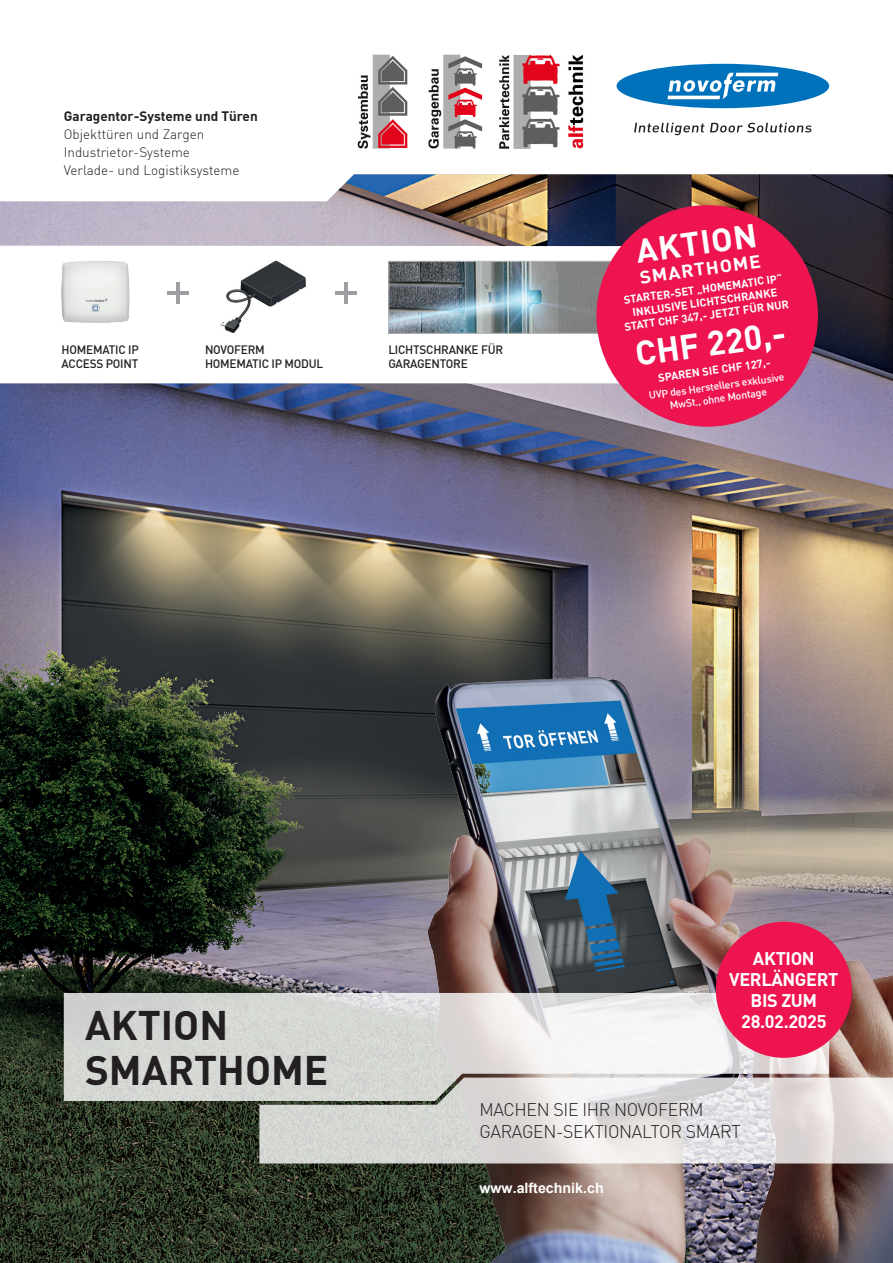
<style>
.page{position:relative;width:893px;height:1263px;background:#fff}
.page>*{position:absolute;margin:0;border:0;box-sizing:border-box;transform-origin:0 0}
.t1{font:700 40.5px/45px "DIN";color:#231f20}
.t2{font:700 34.05px "DIN";color:#fff}
.t3{font:700 32.55px "DIN";color:#fff}
.t4{font:300 18px/22.5px "DIN";letter-spacing:-.02em;color:#231f20}
.t5{font:700 18px/21px "DIN";letter-spacing:-.02em;color:#fff;text-align:center}
.t6{font:700 17.7px "DIN";color:#fff;scale:1.07 1}
.t7{font:700 14.25px "Arial";color:#fff}
.t8{font:300 13.5px/18px "DIN";color:#231f20}
.t9{font:700 13.5px "DIN";color:#231f20}
.t10{font:500 12px/14.4px "DIN";letter-spacing:-.02em;color:#231f20}
.t11{font:700 11.1px/13.4px "DIN";color:#fff;text-align:center}
.t12{font:500 10.5px/12.8px "DIN";color:#fff;text-align:center}
</style>
<div class="page">
<img style="left:0;top:174px;width:893px;height:1089px">
<img style="left:428px;top:677px;width:465px;height:586px">
<svg style="left:0;top:246px;width:620px;height:137px"></svg>
<img style="left:220px;top:261px;width:87px;height:73px">
<img style="left:54px;top:261px;width:82px;height:61px">
<hr style="left:335px;top:291px;width:22px;height:3px;background:#9d9fa2">
<hr style="left:344px;top:282px;width:4px;height:21px;background:#9d9fa2">
<hr style="left:168px;top:291px;width:21px;height:3px;background:#9d9fa2">
<hr style="left:177px;top:282px;width:3px;height:21px;background:#9d9fa2">
<svg style="left:64px;top:993px;width:765px;height:108px;fill:#d8dad6"></svg>
<svg style="left:259px;top:1077px;width:634px;height:86px;fill:#dad9d6"></svg>
<img style="left:390px;top:263px;width:219px;height:69px">
<div style="left:388px;top:261px;width:358px;height:73px;border:1px solid #bcbdc0"></div>
<svg style="left:634px;top:123px;width:178px;height:12px"></svg>
<svg style="left:617px;top:64px;width:212px;height:44px"></svg>
<div style="left:596px;top:205px;width:222px;height:222px;background:#ed1450;border-radius:50%"></div>
<div style="left:716px;top:922px;width:136px;height:136px;background:#ed1450;border-radius:50%"></div>
<img style="left:357px;top:54px;width:227px;height:95px">
<p class="t9" style="left:64px;top:108px;width:195px">Garagentor-Systeme und Türen</p>
<p class="t8" style="left:64px;top:125px;width:177px">Objekttüren und Zargen<br>Industrietor-Systeme<br>Verlade- und Logistiksysteme</p>
<p class="t10" style="left:62px;top:342px;width:79px">HOMEMATIC IP<br>ACCESS POINT</p>
<p class="t10" style="left:205px;top:342px;width:120px">NOVOFERM<br>HOMEMATIC IP MODUL</p>
<p class="t10" style="left:388px;top:342px;width:116px">LICHTSCHRANKE FÜR<br>GARAGENTORE</p>
<h3 class="t3" style="left:633px;top:231px;width:123px;rotate:-8deg">AKTION</h3>
<h3 class="t6" style="left:638px;top:266px;width:115px;rotate:-8deg">SMARTHOME</h3>
<p class="t11" style="left:620px;top:293px;width:167px;rotate:-8deg">STARTER-SET „HOMEMATIC IP“<br>INKLUSIVE LICHTSCHRANKE<br>STATT CHF 347,- JETZT FÜR NUR</p>
<p class="t11" style="left:657px;top:371px;width:115px;rotate:-8deg">SPAREN SIE CHF 127,-</p>
<h2 class="t2" style="left:632px;top:332px;width:153px;rotate:-8deg">CHF 220,-</h2>
<p class="t12" style="left:648px;top:389px;width:138px;rotate:-8deg">UVP des Herstellers exklusive<br>MwSt., ohne Montage</p>
<h1 class="t1" style="left:85px;top:1001px;width:245px">AKTION<br>SMARTHOME</h1>
<h3 class="t5" style="left:729px;top:947px;width:111px">AKTION<br>VERLÄNGERT<br>BIS ZUM<br>28.02.2025</h3>
<h3 class="t4" style="left:479px;top:1098px;width:263px">MACHEN SIE IHR NOVOFERM<br>GARAGEN-SEKTIONALTOR SMART</h3>
<p class="t7" style="left:479px;top:1178px;width:126px">www.alftechnik.ch</p>
</div>
